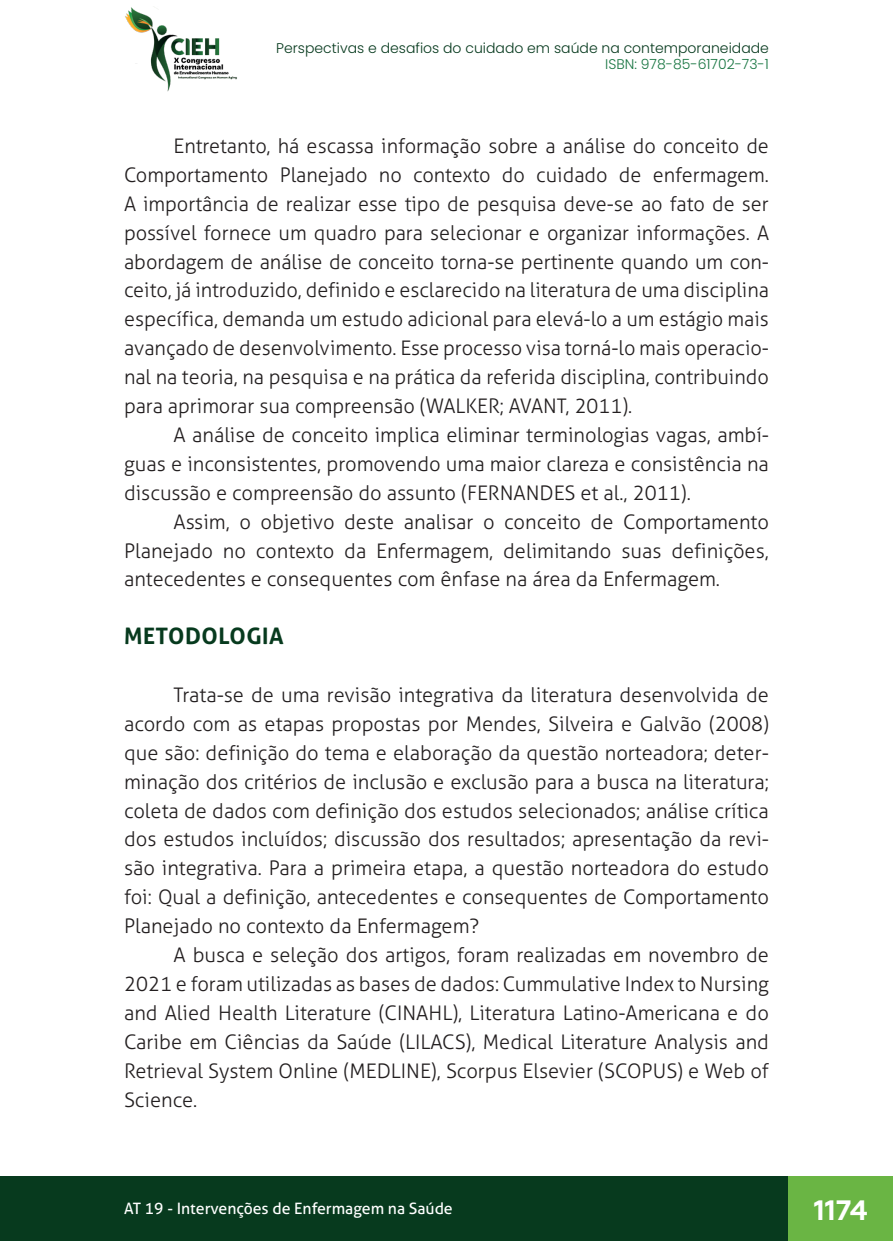
<style>
.page{position:relative;width:893px;height:1241px;background:#fff}
.page>*{position:absolute;margin:0;border:0;box-sizing:border-box;transform-origin:0 0}
.t1{font:700 28px "Geometria";color:#fff}
._9_SUBTÍTULO{font:700 22.75px "Aller";letter-spacing:.02em;color:#073a1e}
._8_CORPO{font:300 20.12px/28.9px "Aller";color:#231f20;text-align:justify}
.t2{font:15.75px "Aller";color:#fff}
.t3{font:300 14px "Poppins";color:#073a1e}
.t4{font:300 14px "Poppins";color:#177541}
</style>
<div class="page">
<div style="left:0;top:1176px;width:893px;height:64px;background:#073a1e"></div>
<div style="left:789px;top:1176px;width:104px;height:64px;background:#6ab544"></div>
<img style="left:125px;top:6px;width:112px;height:86px">
<p class="t3" style="left:276px;top:39px;width:494px">Perspectivas e desafios do cuidado em saúde na contemporaneidade</p>
<p class="t4" style="left:605px;top:56px;width:165px">ISBN: 978-85-61702-73-1</p>
<p class="_8_CORPO" style="left:124px;top:131px;width:646px;text-indent:50px">Entretanto, há escassa informação sobre a análise do conceito de Comportamento Planejado no contexto do cuidado de enfermagem.<br>A importância de realizar esse tipo de pesquisa deve-se ao fato de ser possível fornece um quadro para selecionar e organizar informações. A abordagem de análise de conceito torna-se pertinente quando um con&shy;ceito, já introduzido, definido e esclarecido na literatura de uma disciplina específica, demanda um estudo adicional para elevá-lo a um estágio mais avançado de desenvolvimento. Esse processo visa torná-lo mais operacio&shy;nal na teoria, na pesquisa e na prática da referida disciplina, contribuindo para aprimorar sua compreensão (WALKER; AVANT, 2011).</p>
<p class="_8_CORPO" style="left:124px;top:420px;width:646px;text-indent:50px">A análise de conceito implica eliminar terminologias vagas, ambí&shy;guas e inconsistentes, promovendo uma maior clareza e consistência na discussão e compreensão do assunto (FERNANDES et al., 2011).</p>
<p class="_8_CORPO" style="left:124px;top:507px;width:646px;text-indent:50px">Assim, o objetivo deste analisar o conceito de Comportamento Planejado no contexto da Enfermagem, delimitando suas definições, antecedentes e consequentes com ênfase na área da Enfermagem.</p>
<p class="_9_SUBTÍTULO" style="left:124px;top:621px;width:161px">METODOLOGIA</p>
<p class="_8_CORPO" style="left:124px;top:680px;width:646px;text-indent:50px">Trata-se de uma revisão integrativa da literatura desenvolvida de acordo com as etapas propostas por Mendes, Silveira e Galvão (2008) que são: definição do tema e elaboração da questão norteadora; deter&shy;minação dos critérios de inclusão e exclusão para a busca na literatura; coleta de dados com definição dos estudos selecionados; análise crítica dos estudos incluídos; discussão dos resultados; apresentação da revi&shy;são integrativa. Para a primeira etapa, a questão norteadora do estudo foi: Qual a definição, antecedentes e consequentes de Comportamento Planejado no contexto da Enfermagem?</p>
<p class="_8_CORPO" style="left:124px;top:940px;width:646px;text-indent:50px">A busca e seleção dos artigos, foram realizadas em novembro de 2021 e foram utilizadas as bases de dados: Cummulative Index to Nursing and Alied Health Literature (CINAHL), Literatura Latino-Americana e do Caribe em Ciências da Saúde (LILACS), Medical Literature Analysis and Retrieval System Online (MEDLINE), Scorpus Elsevier (SCOPUS) e Web of Science.</p>
<p class="t2" style="left:124px;top:1198px;width:330px">AT 19 - Intervenções de Enfermagem na Saúde</p>
<h1 class="t1" style="left:814px;top:1192px;width:55px">1174</h1>
</div>
